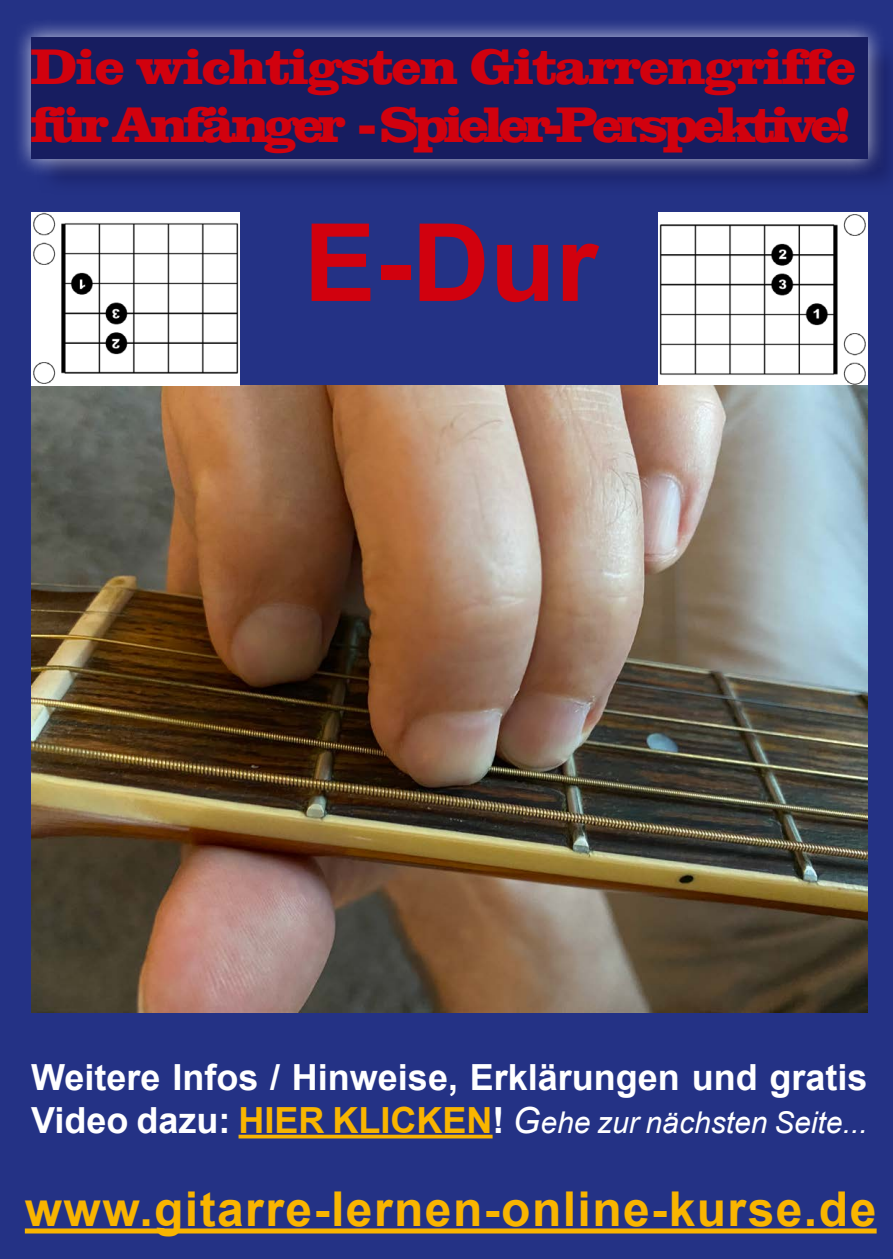
<style>
.page{position:relative;width:893px;height:1259px;background:#243285}
.page>*{position:absolute;margin:0;border:0;box-sizing:border-box;transform-origin:0 0}
.t1{font:700 108px "Arial";color:#d1010e}
.t2{font:48px/57.6px "Clarendon";letter-spacing:-.05em;color:#d1010e}
.t3{font:700 48px "Arial";letter-spacing:.03em;color:#f9b500}
.t4{font:700 36px "Arial";color:#fff}
.t5{font:italic 30px "Arial";color:#fff}
.s1{font-weight:700;font-style:normal;font-size:36px}
.s2{font-weight:700;font-style:normal;font-size:36px;color:#f9b500}
.s3{font-size:36px}
</style>
<div class="page">
<div style="left:35px;top:42px;width:858px;height:154px;background:#222e7f"></div>
<div style="left:11px;top:18px;width:876px;height:160px;background:#fff;opacity:.75"></div>
<div style="left:31px;top:37px;width:836px;height:122px;background:#171d60"></div>
<div style="left:25px;top:1228px;width:852px;height:5px;background:#f9b500"></div>
<svg style="left:239px;top:1134px;width:254px;height:4px"></svg>
<img style="left:659px;top:213px;width:208px;height:172px">
<img style="left:31px;top:385px;width:836px;height:627px">
<img style="left:31px;top:213px;width:209px;height:172px">
<p class="t2" style="left:31px;top:38px;width:826px">Die wichtigsten Gitarrengriffe für Anfänger - Spieler-Perspektive!</p>
<p class="t1" style="left:304px;top:187px;width:295px">E-Dur</p>
<p class="t4" style="left:31px;top:1051px;width:838px">Weitere Infos / Hinweise, Erklärungen und gratis</p>
<p class="t5" style="left:31px;top:1102px;width:838px"><span class="s1">Video dazu:</span> <span class="s2">HIER KLICKEN</span><span class="s1">!</span> <span class="s3">G</span>ehe zur nächsten Seite...</p>
<p class="t3" style="left:25px;top:1175px;width:853px">www.gitarre-lernen-online-kurse.de</p>
</div>
